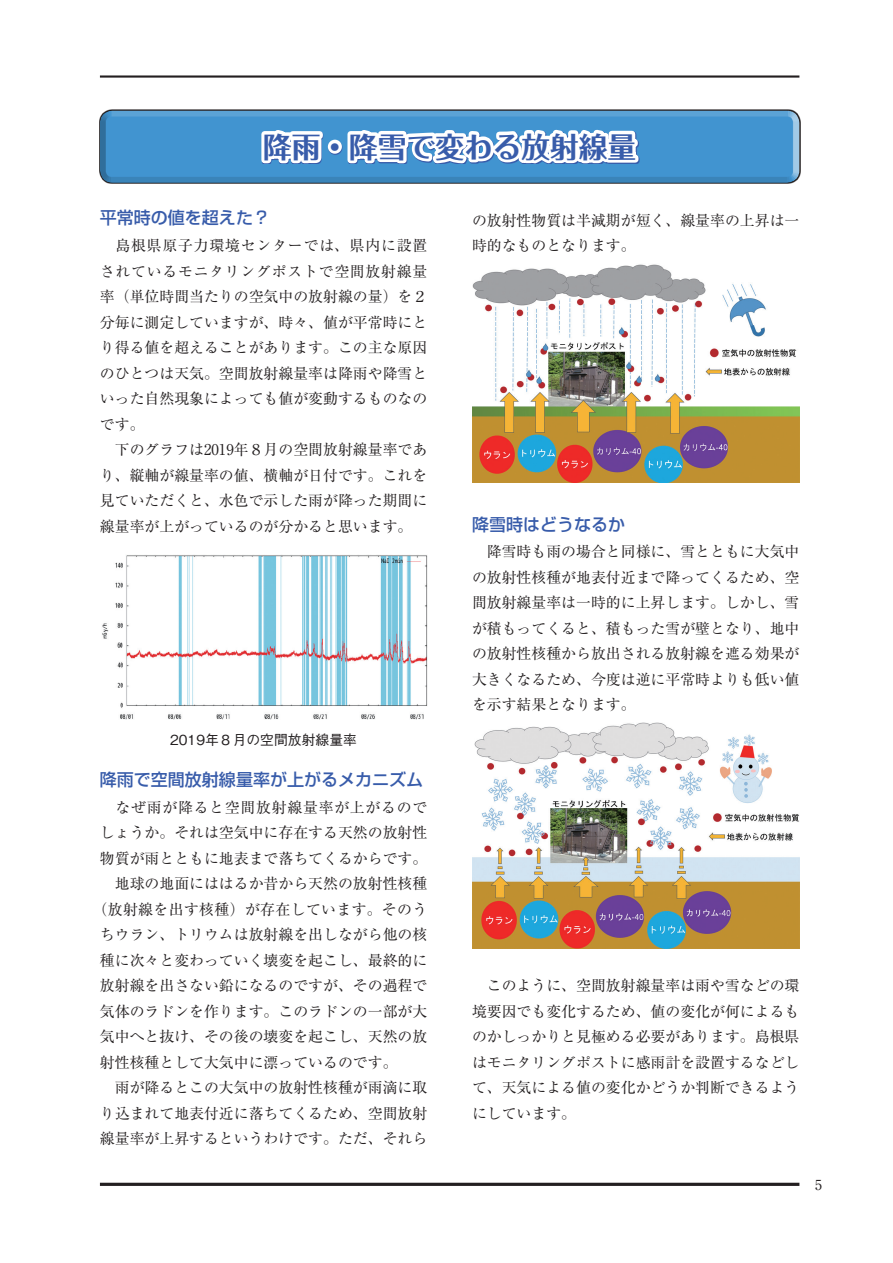
<style>
.page{position:relative;width:893px;height:1263px;background:#fff}
.page>*{position:absolute;margin:0;border:0;box-sizing:border-box;transform-origin:0 0}
.t1{font:700 28.65px "Folk Pro";color:#385caa}
.t2{font:500 16.95px "Shin Go Pro";color:#385caa}
.t3{font:14.85px/25.5px "Ryumin Pro";color:#231f20}
.t4{font:14.85px "Ryumin Pro";letter-spacing:.025em;color:#231f20}
.t5{font:14.85px "Ryumin Pro";letter-spacing:.05em;color:#231f20}
.t6{font:500 13.8px "Gothic BBB Pro";color:#231f20}
.t7{font:13.8px "Ryumin Pro";color:#231f20}
</style>
<div class="page">
<hr style="left:100px;top:75px;width:699px;height:3px;background:#231f20">
<hr style="left:100px;top:1183px;width:699px;height:3px;background:#231f20">
<div style="left:98px;top:108px;width:698px;height:76px;background:#231f20;opacity:.3"></div>
<svg style="left:326px;top:131px;width:18px;height:33px"></svg>
<svg style="left:258px;top:125px;width:68px;height:43px"></svg>
<div style="left:328px;top:140px;width:14px;height:14px;border:6px solid #fff;border-radius:50%"></div>
<svg style="left:344px;top:75px;width:298px;height:105px"></svg>
<img style="left:102px;top:555px;width:325px;height:165px">
<img style="left:472px;top:264px;width:327px;height:219px">
<img style="left:472px;top:723px;width:327px;height:226px">
<h1 class="t1" style="left:263px;top:122px;width:375px">降雨・降雪で変わる放射線量</h1>
<p class="t2" style="left:100px;top:204px;width:172px">平常時の値を超えた？</p>
<p class="t3" style="left:100px;top:232px;width:329px">　島根県原子力環境センターでは、県内に設置されているモニタリングポストで空間放射線量率（単位時間当たりの空気中の放射線の量）を２分毎に測定していますが、時々、値が平常時にとり得る値を超えることがあります。この主な原因のひとつは天気。空間放射線量率は降雨や降雪といった自然現象によっても値が変動するものなのです。<br>　下のグラフは2019年８月の空間放射線量率であり、縦軸が線量率の値、横軸が日付です。これを見ていただくと、水色で示した雨が降った期間に線量率が上がっているのが分かると思います。</p>
<p class="t6" style="left:170px;top:729px;width:188px">2019年８月の空間放射線量率</p>
<p class="t2" style="left:100px;top:765px;width:325px">降雨で空間放射線量率が上がるメカニズム</p>
<p class="t5" style="left:100px;top:795px;width:329px">　なぜ雨が降ると空間放射線量率が上がるので</p>
<p class="t3" style="left:100px;top:819px;width:329px">しょうか。それは空気中に存在する天然の放射性</p>
<p class="t3" style="left:100px;top:844px;width:329px">物質が雨とともに地表まで落ちてくるからです。</p>
<p class="t3" style="left:100px;top:870px;width:329px">　地球の地面にははるか昔から天然の放射性核種</p>
<p class="t4" style="left:92px;top:897px;width:336px">（放射線を出す核種）が存在しています。そのう</p>
<p class="t3" style="left:100px;top:921px;width:329px">ちウラン、トリウムは放射線を出しながら他の核</p>
<p class="t3" style="left:100px;top:946px;width:329px">種に次々と変わっていく壊変を起こし、最終的に</p>
<p class="t3" style="left:100px;top:972px;width:329px">放射線を出さない鉛になるのですが、その過程で</p>
<p class="t3" style="left:100px;top:997px;width:329px">気体のラドンを作ります。このラドンの一部が大</p>
<p class="t3" style="left:100px;top:1023px;width:329px">気中へと抜け、その後の壊変を起こし、天然の放</p>
<p class="t3" style="left:100px;top:1048px;width:299px">射性核種として大気中に漂っているのです。</p>
<p class="t3" style="left:100px;top:1074px;width:329px">　雨が降るとこの大気中の放射性核種が雨滴に取</p>
<p class="t3" style="left:100px;top:1099px;width:329px">り込まれて地表付近に落ちてくるため、空間放射</p>
<p class="t3" style="left:100px;top:1125px;width:329px">線量率が上昇するというわけです。ただ、それら</p>
<p class="t3" style="left:472px;top:206px;width:329px">の放射性物質は半減期が短く、線量率の上昇は一時的なものとなります。</p>
<p class="t2" style="left:472px;top:510px;width:155px">降雪時はどうなるか</p>
<p class="t3" style="left:472px;top:538px;width:329px;text-align:justify">　降雪時も雨の場合と同様に、雪とともに大気中の放射性核種が地表付近まで降ってくるため、空間放射線量率は一時的に上昇します。しかし、雪が積もってくると、積もった雪が壁となり、地中の放射性核種から放出される放射線を遮る効果が大きくなるため、今度は逆に平常時よりも低い値を示す結果となります。</p>
<p class="t3" style="left:472px;top:972px;width:329px;text-align:justify">　このように、空間放射線量率は雨や雪などの環境要因でも変化するため、値の変化が何によるものかしっかりと見極める必要があります。島根県はモニタリングポストに感雨計を設置するなどして、天気による値の変化かどうか判断できるようにしています。</p>
<p class="t7" style="left:815px;top:1173px;width:8px">5</p>
</div>
